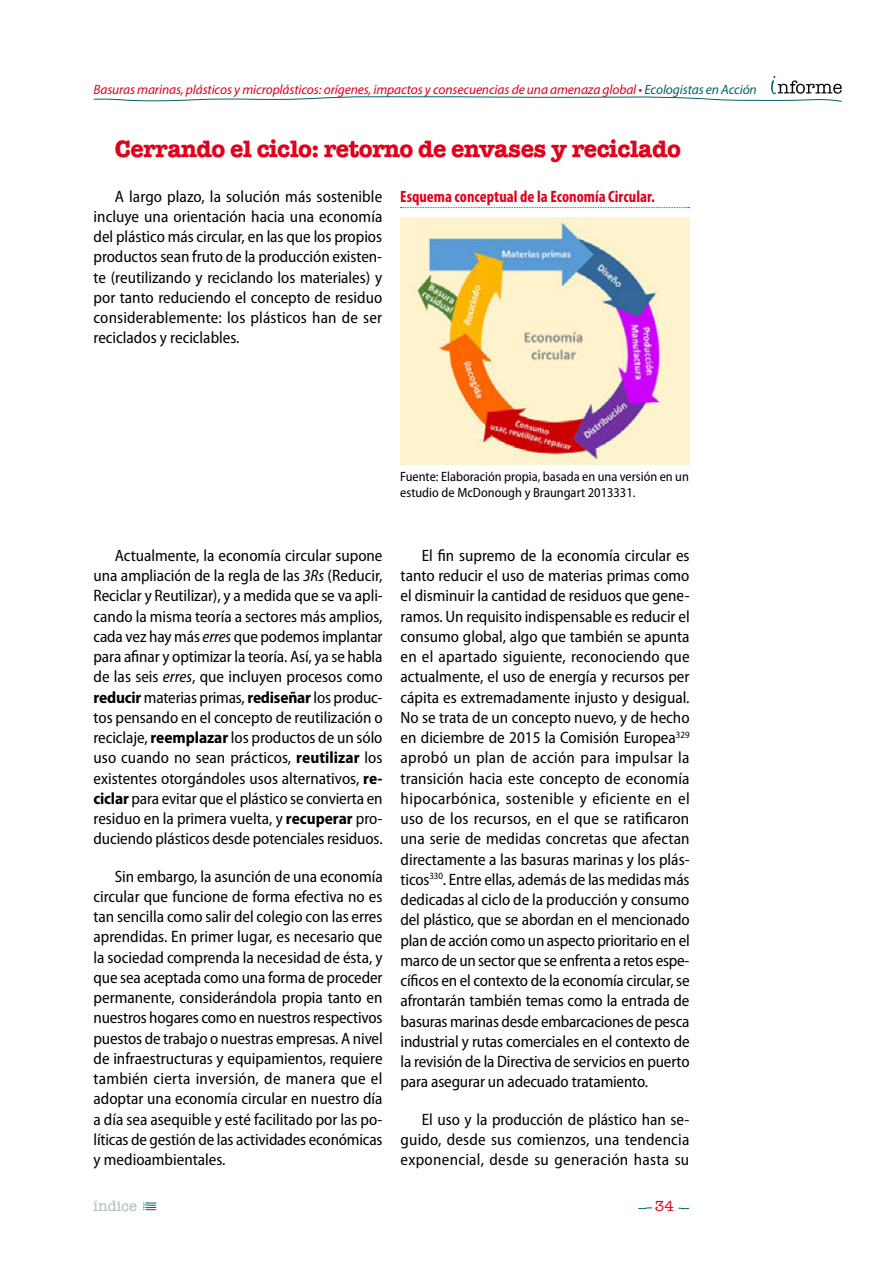
<style>
.page{position:relative;width:893px;height:1263px;background:#fff}
.page>*{position:absolute;margin:0;border:0;box-sizing:border-box;transform-origin:0 0}
.t1{font:700 24px "American Typewriter Std";letter-spacing:-.02em;color:#e2001a}
.t2{font:semi-condensed 16.5px/20.2px "Myriad Pro";letter-spacing:-.005em;color:#000;text-align:justify}
.t3{font:700 condensed 16.5px "Myriad Pro";color:#e2001a}
.t4{font:15px "American Typewriter";color:#a7b8bf}
.t5{font:15px "American Typewriter";color:#e2001a}
.t6{font:italic 13.5px "Myriad Pro";letter-spacing:-.01em;color:#e2001a}
.t7{font:semi-condensed 13.5px/16.2px "Myriad Pro";color:#000}
.s1{color:#006170}
.s2{font-style:italic}
.s3{font-weight:700}
</style>
<div class="page">
<svg style="left:638px;top:1207px;width:14px;height:2px"></svg>
<svg style="left:678px;top:1207px;width:12px;height:2px"></svg>
<svg style="left:143px;top:1202px;width:14px;height:8px"></svg>
<svg style="left:93px;top:76px;width:749px;height:26px"></svg>
<svg style="left:401px;top:207px;width:288px;height:1px"></svg>
<img style="left:400px;top:217px;width:290px;height:248px">
<p class="t6" style="left:94px;top:81px;width:665px">Basuras marinas, plásticos y microplásticos: orígenes, impactos y consecuencias de una amenaza global • <span class="s1">Ecologistas en Acción</span></p>
<h1 class="t1" style="left:115px;top:135px;width:568px">Cerrando el ciclo: retorno de envases y reciclado</h1>
<p class="t2" style="left:94px;top:186px;width:290px;text-indent:21px">A largo plazo, la solución más sostenible incluye una orientación hacia una economía del plástico más circular, en las que los propios productos sean fruto de la producción existen&shy;te (reutilizando y reciclando los materiales) y por tanto reduciendo el concepto de residuo considerablemente: los plásticos han de ser reciclados y reciclables.</p>
<p class="t3" style="left:400px;top:186px;width:256px">Esquema conceptual de la Economía Circular.</p>
<p class="t7" style="left:400px;top:469px;width:290px">Fuente: Elaboración propia, basada en una versión en un estudio de McDonough y Braungart 2013331.</p>
<p class="t2" style="left:94px;top:546px;width:291px;text-indent:21px">Actualmente, la economía circular supone una ampliación de la regla de las <span class="s2">3Rs</span> (Reducir, Reciclar y Reutilizar), y a medida que se va apli&shy;cando la misma teoría a sectores más amplios, cada vez hay más <span class="s2">erres</span> que podemos implantar para afinar y optimizar la teoría. Así, ya se habla de las seis <span class="s2">erres</span>, que incluyen procesos como <span class="s3">reducir</span> materias primas, <span class="s3">rediseñar</span> los produc&shy;tos pensando en el concepto de reutilización o reciclaje, <span class="s3">reemplazar</span> los productos de un sólo uso cuando no sean prácticos, <span class="s3">reutilizar</span> los existentes otorgándoles usos alternativos, <span class="s3">re&shy;ciclar</span> para evitar que el plástico se convierta en residuo en la primera vuelta, y <span class="s3">recuperar</span> pro&shy;duciendo plásticos desde potenciales residuos.</p>
<p class="t2" style="left:94px;top:866px;width:291px;text-indent:21px">Sin embargo, la asunción de una economía circular que funcione de forma efectiva no es tan sencilla como salir del colegio con las erres aprendidas. En primer lugar, es necesario que la sociedad comprenda la necesidad de ésta, y que sea aceptada como una forma de proceder permanente, considerándola propia tanto en nuestros hogares como en nuestros respectivos puestos de trabajo o nuestras empresas. A nivel de infraestructuras y equipamientos, requiere también cierta inversión, de manera que el adoptar una economía circular en nuestro día a día sea asequible y esté facilitado por las po&shy;líticas de gestión de las actividades económicas y medioambientales.</p>
<p class="t2" style="left:401px;top:545px;width:291px;text-indent:21px">El fin supremo de la economía circular es tanto reducir el uso de materias primas como el disminuir la cantidad de residuos que gene&shy;ramos. Un requisito indispensable es reducir el consumo global, algo que también se apunta en el apartado siguiente, reconociendo que actualmente, el uso de energía y recursos per cápita es extremadamente injusto y desigual.<br>No se trata de un concepto nuevo, y de hecho en diciembre de 2015 la Comisión Europea<sup>329 </sup>aprobó un plan de acción para impulsar la transición hacia este concepto de economía hipocarbónica, sostenible y eficiente en el uso de los recursos, en el que se ratificaron una serie de medidas concretas que afectan directamente a las basuras marinas y los plás&shy;ticos<sup>330</sup>. Entre ellas, además de las medidas más dedicadas al ciclo de la producción y consumo del plástico, que se abordan en el mencionado plan de acción como un aspecto prioritario en el marco de un sector que se enfrenta a retos espe&shy;cíficos en el contexto de la economía circular, se afrontarán también temas como la entrada de basuras marinas desde embarcaciones de pesca industrial y rutas comerciales en el contexto de la revisión de la Directiva de servicios en puerto para asegurar un adecuado tratamiento.</p>
<p class="t2" style="left:401px;top:1109px;width:290px;text-indent:21px">El uso y la producción de plástico han se&shy;guido, desde sus comienzos, una tendencia exponencial, desde su generación hasta su</p>
<p class="t4" style="left:94px;top:1194px;width:45px">índice</p>
<p class="t5" style="left:655px;top:1194px;width:21px">34</p>
</div>
